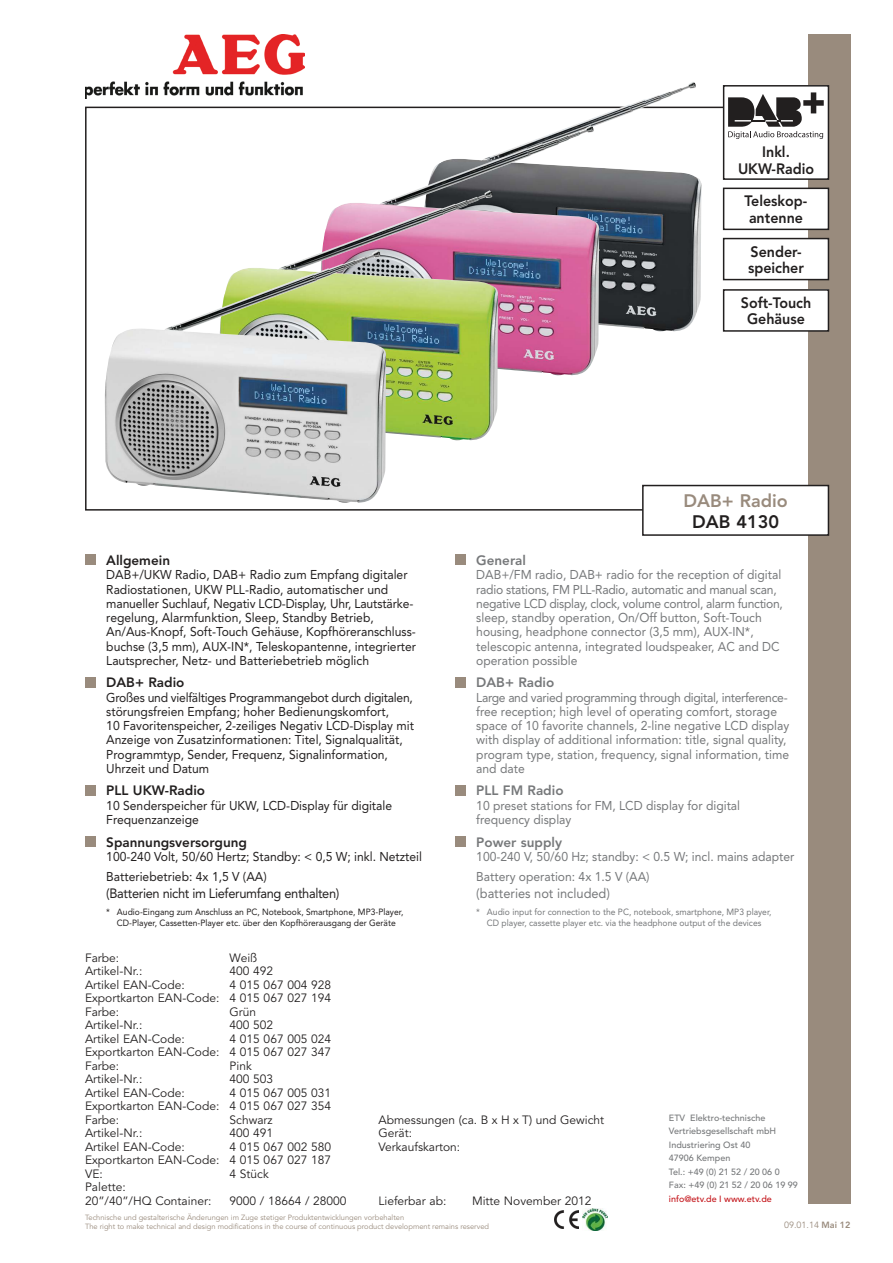
<style>
.page{position:relative;width:893px;height:1263px;background:#fff}
.page>*{position:absolute;margin:0;border:0;box-sizing:border-box;transform-origin:0 0}
.t1{font:800 18px "Avenir LT Std";color:#998b7d}
.t2{font:800 18px "Avenir LT Std";color:#221f1f}
.t3{font:800 15px/16.5px "Avenir LT Std";color:#221f1f;scale:.95 1}
.t4{font:800 13.5px "Avenir LT Std";color:#221f1f}
.t5{font:13.5px "Avenir LT Std";letter-spacing:-.025em;color:#221f1f;scale:.95 1}
.t6{font:800 13.5px "Avenir LT Std";color:#76787a}
.t7{font:13.5px "Avenir LT Std";color:#76787a;scale:.95 1}
.t8{font:12.75px/14.2px "Avenir LT Std";color:#221f1f;scale:.95 1}
.t9{font:12.75px/14.2px "Avenir LT Std";color:#76787a;scale:.95 1}
.t10{font:12px/13.5px "Avenir LT Std";color:#221f1f;text-align:justify}
.t11{font:9px/10.8px "Avenir LT Std";color:#221f1f;text-align:center;scale:.95 1}
.t12{font:9px/10.8px "Avenir LT Std";color:#76787a;text-align:center;scale:.95 1}
.t13{font:500 9px/13.5px "Avenir LT Std";color:#76787a}
.t14{font:500 9px "Avenir LT Std";color:#c4151b}
.t15{font:9px "Avenir LT Std";color:#998b7d}
.t16{font:7.5px/9px "Avenir LT Std";color:#998b7d}
.s1{font-weight:800}
</style>
<div class="page">
<img style="left:583px;top:1208px;width:24px;height:22px">
<img style="left:555px;top:1210px;width:23px;height:18px">
<img style="left:85px;top:35px;width:220px;height:63px">
<div style="left:85px;top:554px;width:11px;height:11px;background:#998b7d"></div>
<div style="left:85px;top:677px;width:11px;height:10px;background:#998b7d"></div>
<div style="left:85px;top:785px;width:11px;height:10px;background:#998b7d"></div>
<div style="left:85px;top:836px;width:11px;height:10px;background:#998b7d"></div>
<div style="left:455px;top:554px;width:11px;height:11px;background:#998b7d"></div>
<div style="left:455px;top:677px;width:11px;height:10px;background:#998b7d"></div>
<div style="left:455px;top:785px;width:11px;height:10px;background:#998b7d"></div>
<div style="left:455px;top:836px;width:11px;height:10px;background:#998b7d"></div>
<div style="left:808px;top:34px;width:42px;height:1170px;background:#998b7d"></div>
<div style="left:643px;top:485px;width:185px;height:50px;background:#fff"></div>
<div style="left:642px;top:485px;width:187px;height:51px;border:2px solid #221f1f"></div>
<img style="left:423px;top:82px;width:278px;height:249px">
<img style="left:417px;top:125px;width:182px;height:250px">
<img style="left:322px;top:190px;width:176px;height:250px">
<img style="left:105px;top:250px;width:281px;height:253px">
<div style="left:724px;top:188px;width:104px;height:41px;background:#fff"></div>
<div style="left:723px;top:188px;width:106px;height:42px;border:2px solid #221f1f"></div>
<div style="left:724px;top:239px;width:104px;height:41px;background:#fff"></div>
<div style="left:723px;top:238px;width:106px;height:42px;border:2px solid #221f1f"></div>
<div style="left:724px;top:86px;width:104px;height:93px;background:#fff"></div>
<svg style="left:728px;top:92px;width:96px;height:47px"></svg>
<div style="left:723px;top:85px;width:106px;height:95px;border:2px solid #221f1f"></div>
<div style="left:724px;top:290px;width:104px;height:41px;background:#fff"></div>
<div style="left:723px;top:289px;width:106px;height:43px;border:2px solid #221f1f"></div>
<p class="t3" style="left:738px;top:145px;width:82px;text-align:center">Inkl.<br>UKW-Radio</p>
<p class="t3" style="left:745px;top:194px;width:68px">Teleskop&shy;antenne</p>
<p class="t3" style="left:748px;top:244px;width:60px">Sender&shy;speicher</p>
<p class="t3" style="left:741px;top:296px;width:76px;text-align:center">Soft-Touch<br>Gehäuse</p>
<p class="t4" style="left:106px;top:555px;width:65px">Allgemein</p>
<p class="t8" style="left:106px;top:569px;width:328px">DAB+/UKW Radio, DAB+ Radio zum Empfang digitaler Radiostationen, UKW PLL-Radio, automatischer und manueller Suchlauf, Negativ LCD-Display, Uhr, Lautstärke&shy;regelung, Alarmfunktion, Sleep, Standby Betrieb, An/Aus-Knopf, Soft-Touch Gehäuse, Kopfhöreranschluss&shy;buchse (3,5 mm), AUX-IN*, Teleskopantenne, integrierter Lautsprecher, Netz- und Batteriebetrieb möglich</p>
<p class="t4" style="left:106px;top:677px;width:80px">DAB+ Radio</p>
<p class="t8" style="left:106px;top:691px;width:325px">Großes und vielfältiges Programmangebot durch digitalen, störungsfreien Empfang; hoher Bedienungskomfort,<br>10 Favoritenspeicher, 2-zeiliges Negativ LCD-Display mit Anzeige von Zusatzinformationen: Titel, Signalqualität, Programmtyp, Sender, Frequenz, Signalinformation, Uhrzeit und Datum</p>
<p class="t4" style="left:106px;top:785px;width:100px">PLL UKW-Radio</p>
<p class="t8" style="left:106px;top:799px;width:302px">10 Senderspeicher für UKW, LCD-Display für digitale<br>Frequenzanzeige</p>
<p class="t4" style="left:106px;top:836px;width:142px">Spannungsversorgung</p>
<p class="t8" style="left:106px;top:847px;width:334px;line-height:20.7px">100-240 Volt, 50/60 Hertz; Standby: &lt; 0,5 W; inkl. Netzteil<br>Batteriebetrieb: 4x 1,5 V (AA)</p>
<p class="t5" style="left:106px;top:887px;width:247px">(Batterien nicht im Lieferumfang enthalten)</p>
<p class="t11" style="left:106px;top:907px;width:314px">* Audio-Eingang zum Anschluss an PC, Notebook, Smartphone, MP3-Player,<br>CD-Player, Cassetten-Player etc. über den Kopfhörerausgang der Geräte</p>
<p class="t10" style="left:85px;top:951px;width:36px">Farbe:</p>
<p class="t10" style="left:230px;top:951px;width:29px">Weiß</p>
<p class="t10" style="left:85px;top:965px;width:59px">Artikel-Nr.:</p>
<p class="t10" style="left:230px;top:965px;width:45px">400 492</p>
<p class="t10" style="left:85px;top:978px;width:101px">Artikel EAN-Code:</p>
<p class="t10" style="left:85px;top:978px;width:247px;text-indent:145px">4 015 067 004 928<br>Exportkarton EAN-Code: 4 015 067 027 194<br>Farbe:</p>
<p class="t10" style="left:230px;top:1005px;width:28px">Grün</p>
<p class="t10" style="left:85px;top:1019px;width:59px">Artikel-Nr.:</p>
<p class="t10" style="left:230px;top:1019px;width:45px">400 502</p>
<p class="t10" style="left:85px;top:1032px;width:101px">Artikel EAN-Code:</p>
<p class="t10" style="left:85px;top:1032px;width:247px;text-indent:145px">4 015 067 005 024<br>Exportkarton EAN-Code: 4 015 067 027 347<br>Farbe:</p>
<p class="t10" style="left:230px;top:1059px;width:24px">Pink</p>
<h1 class="t1" style="left:684px;top:493px;width:106px">DAB+ Radio</h1>
<h1 class="t2" style="left:692px;top:514px;width:88px">DAB 4130</h1>
<p class="t6" style="left:476px;top:555px;width:51px">General</p>
<p class="t9" style="left:476px;top:569px;width:324px">DAB+/FM radio, DAB+ radio for the reception of digital radio stations, FM PLL-Radio, automatic and manual scan, negative LCD display, clock, volume control, alarm function, sleep, standby operation, On/Off button, Soft-Touch housing, headphone connector (3,5 mm), AUX-IN*, telescopic antenna, integrated loudspeaker, AC and DC operation possible</p>
<p class="t6" style="left:476px;top:677px;width:80px">DAB+ Radio</p>
<p class="t9" style="left:476px;top:691px;width:331px">Large and varied programming through digital, interference&shy;free reception; high level of operating comfort, storage space of 10 favorite channels, 2-line negative LCD display with display of additional information: title, signal quality, program type, station, frequency, signal information, time and date</p>
<p class="t6" style="left:476px;top:785px;width:89px">PLL FM Radio</p>
<p class="t9" style="left:476px;top:799px;width:279px">10 preset stations for FM, LCD display for digital frequency display</p>
<p class="t6" style="left:476px;top:836px;width:87px">Power supply</p>
<p class="t9" style="left:476px;top:847px;width:336px;line-height:20.7px">100-240 V, 50/60 Hz; standby: &lt; 0.5 W; incl. mains adapter<br>Battery operation: 4x 1.5 V (AA)</p>
<p class="t7" style="left:476px;top:887px;width:142px">(batteries not included)</p>
<p class="t12" style="left:476px;top:907px;width:312px">* Audio input for connection to the PC, notebook, smartphone, MP3 player,<br>CD player, cassette player etc. via the headphone output of the devices</p>
<p class="t10" style="left:85px;top:1073px;width:59px">Artikel-Nr.:</p>
<p class="t10" style="left:230px;top:1073px;width:45px">400 503</p>
<p class="t10" style="left:85px;top:1086px;width:101px">Artikel EAN-Code:</p>
<p class="t10" style="left:85px;top:1086px;width:247px;text-indent:145px">4 015 067 005 031<br>Exportkarton EAN-Code: 4 015 067 027 354<br>Farbe:</p>
<p class="t10" style="left:230px;top:1113px;width:45px">Schwarz</p>
<p class="t10" style="left:85px;top:1127px;width:59px">Artikel-Nr.:</p>
<p class="t10" style="left:230px;top:1127px;width:45px">400 491</p>
<p class="t10" style="left:85px;top:1140px;width:101px">Artikel EAN-Code:</p>
<p class="t10" style="left:85px;top:1140px;width:247px;text-indent:145px">4 015 067 002 580<br>Exportkarton EAN-Code: 4 015 067 027 187<br>VE:</p>
<p class="t10" style="left:230px;top:1167px;width:41px">4 Stück</p>
<p class="t10" style="left:85px;top:1181px;width:128px">Palette:<br>20”/40”/HQ Container:</p>
<p class="t10" style="left:230px;top:1194px;width:118px">9000 / 18664 / 28000</p>
<p class="t10" style="left:378px;top:1113px;width:227px;text-align:left">Abmessungen (ca. B x H x T) und Gewicht<br>Gerät:<br>Verkaufskarton:</p>
<p class="t10" style="left:378px;top:1194px;width:69px">Lieferbar ab:</p>
<p class="t10" style="left:472px;top:1194px;width:121px">Mitte November 2012</p>
<p class="t16" style="left:85px;top:1213px;width:406px">Technische und gestalterische Änderungen im Zuge stetiger Produktentwicklungen vorbehalten<br>The right to make technical and design modifications in the course of continuous product development remains reserved</p>
<p class="t13" style="left:669px;top:1112px;width:131px">ETV Elektro-technische<br>Vertriebsgesellschaft mbH<br>Industriering Ost 40<br>47906 Kempen<br>Tel.: +49 (0) 21 52 / 20 06 0<br>Fax: +49 (0) 21 52 / 20 06 19 99</p>
<p class="t14" style="left:669px;top:1195px;width:105px">info@etv.de I www.etv.de</p>
<p class="t15" style="left:784px;top:1220px;width:68px">09.01.14 <span class="s1">Mai 12</span></p>
</div>
